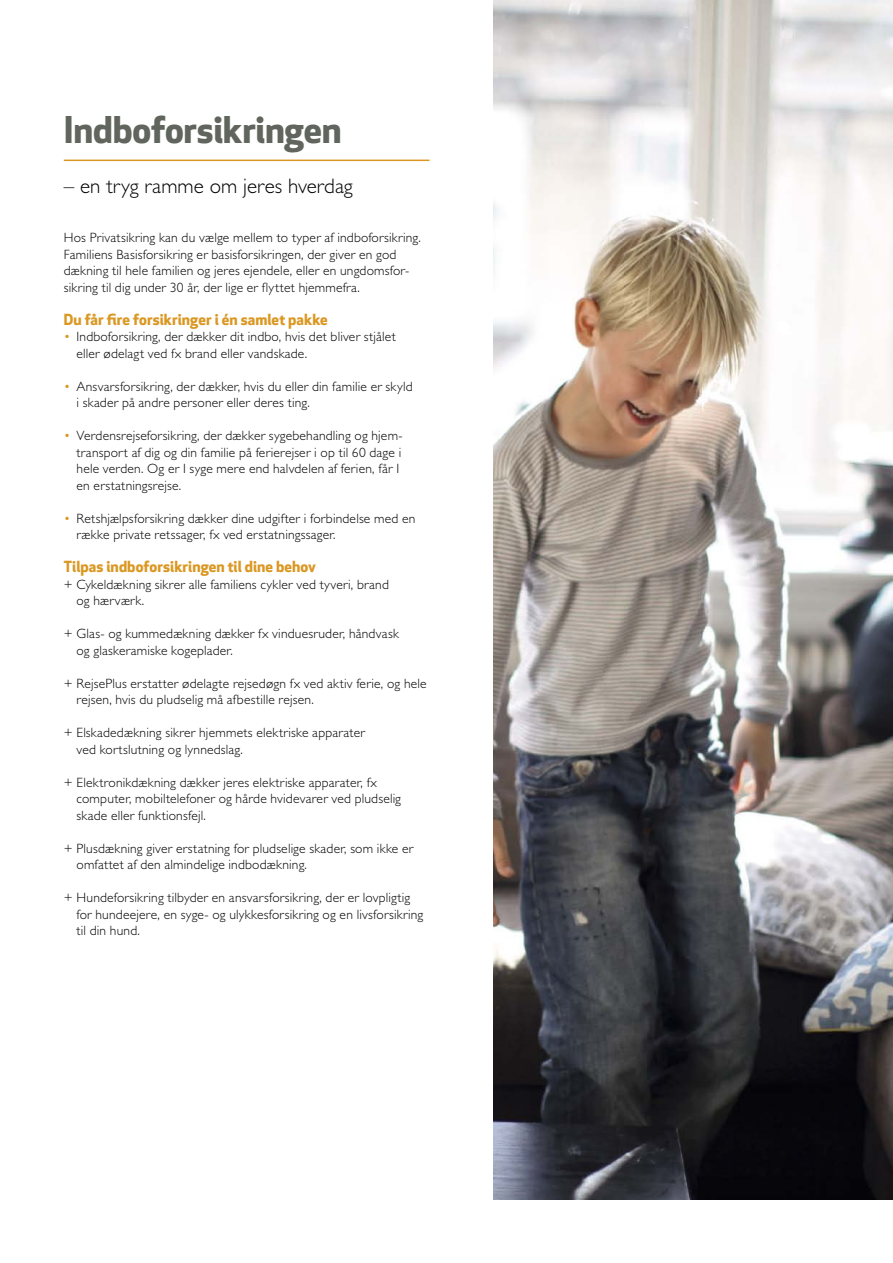
<style>
.page{position:relative;width:893px;height:1263px;background:#fff}
.page>*{position:absolute;margin:0;border:0;box-sizing:border-box;transform-origin:0 0}
.t1{font:700 36px "Apex New";letter-spacing:-.005em;color:#60665e}
.t2{font:300 21px "Gill Sans Std";letter-spacing:.005em;color:#000}
.t3{font:700 15px "Apex New";letter-spacing:.005em;color:#da9823}
.t4{font:300 13.5px/16.5px "Gill Sans Std";letter-spacing:.015em;color:#000}
.s1{color:#da9823}
</style>
<div class="page">
<img style="left:493px;top:0;width:400px;height:1199px">
<hr style="left:64px;top:160px;width:365px;height:1px;background:#da9823">
<h1 class="t1" style="left:64px;top:104px;width:279px">Indboforsikringen</h1>
<h2 class="t2" style="left:64px;top:174px;width:291px">– en tryg ramme om jeres hverdag</h2>
<p class="t4" style="left:64px;top:229px;width:359px">Hos Privatsikring kan du vælge mellem to typer af indboforsikring.<br>Familiens Basisforsikring er basisforsikringen, der giver en god dækning til hele familien og jeres ejendele, eller en ungdomsfor&shy;sikring til dig under 30 år, der lige er flyttet hjemmefra.</p>
<p class="t3" style="left:64px;top:308px;width:266px">Du får fire forsikringer i én samlet pakke</p>
<p class="t4" style="left:77px;top:328px;width:321px;text-indent:-13px"><span class="s1">•</span> Indboforsikring, der dækker dit indbo, hvis det bliver stjålet eller ødelagt ved fx brand eller vandskade.</p>
<p class="t4" style="left:77px;top:378px;width:338px;text-indent:-13px"><span class="s1">•</span> Ansvarsforsikring, der dækker, hvis du eller din familie er skyld i skader på andre personer eller deres ting.</p>
<p class="t4" style="left:77px;top:427px;width:328px;text-indent:-13px"><span class="s1">•</span> Verdensrejseforsikring, der dækker sygebehandling og hjem&shy;transport af dig og din familie på ferierejser i op til 60 dage i hele verden. Og er I syge mere end halvdelen af ferien, får I en erstatningsrejse.</p>
<p class="t4" style="left:77px;top:510px;width:340px;text-indent:-13px"><span class="s1">•</span> Retshjælpsforsikring dækker dine udgifter i forbindelse med en række private retssager, fx ved erstatningssager.</p>
<p class="t3" style="left:64px;top:556px;width:254px">Tilpas indboforsikringen til dine behov</p>
<p class="t4" style="left:77px;top:576px;width:314px;text-indent:-13px">+ Cykeldækning sikrer alle familiens cykler ved tyveri, brand og hærværk.</p>
<p class="t4" style="left:77px;top:625px;width:324px;text-indent:-13px">+ Glas- og kummedækning dækker fx vinduesruder, håndvask og glaskeramiske kogeplader.</p>
<p class="t4" style="left:77px;top:675px;width:352px;text-indent:-13px">+ RejsePlus erstatter ødelagte rejsedøgn fx ved aktiv ferie, og hele rejsen, hvis du pludselig må afbestille rejsen.</p>
<p class="t4" style="left:77px;top:724px;width:290px;text-indent:-13px">+ Elskadedækning sikrer hjemmets elektriske apparater ved kortslutning og lynnedslag.</p>
<p class="t4" style="left:77px;top:774px;width:326px;text-indent:-13px">+ Elektronikdækning dækker jeres elektriske apparater, fx computer, mobiltelefoner og hårde hvidevarer ved pludselig skade eller funktionsfejl.</p>
<p class="t4" style="left:77px;top:840px;width:338px;text-indent:-13px">+ Plusdækning giver erstatning for pludselige skader, som ikke er omfattet af den almindelige indbodækning.</p>
<p class="t4" style="left:77px;top:889px;width:348px;text-indent:-13px">+ Hundeforsikring tilbyder en ansvarsforsikring, der er lovpligtig for hundeejere, en syge- og ulykkesforsikring og en livsforsikring til din hund.</p>
</div>
